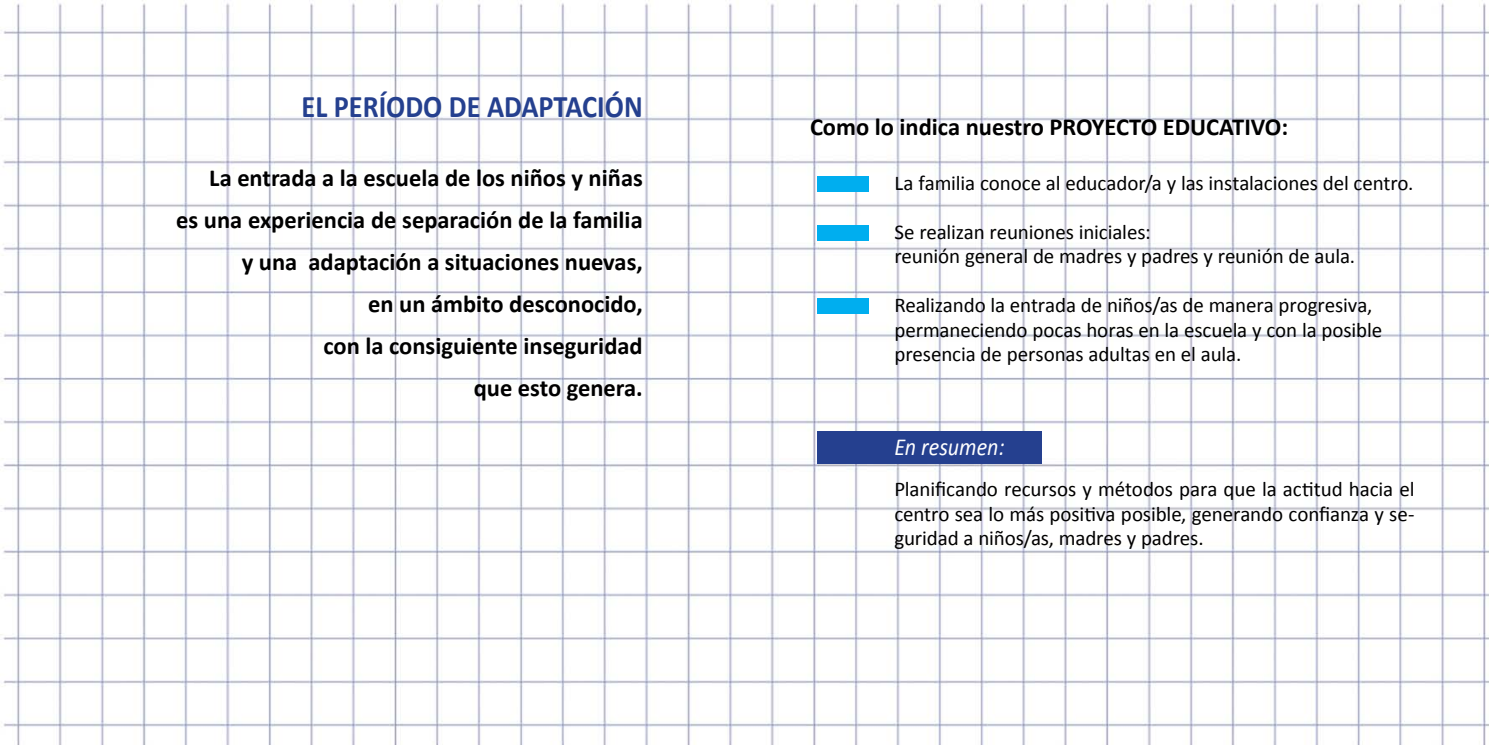
<style>
.page{position:relative;width:1489px;height:745px;background:#fff}
.page>*{position:absolute;margin:0;border:0;box-sizing:border-box;transform-origin:0 0}
.t1{font:700 31.5px "Calibri";color:#25408f;scale:.9 1}
.t2{font:700 24.5px/42px "Calibri";color:#000;text-align:right}
.t3{font:italic 24.5px "Calibri";color:#fff;scale:.9 1}
.t4{font:21px/24.5px "Calibri";letter-spacing:-.005em;color:#000}
</style>
<div class="page">
<img style="left:0;top:0;width:1488px;height:744px">
<div style="left:817px;top:176px;width:51px;height:15px;background:#00aeef"></div>
<div style="left:817px;top:225px;width:51px;height:15px;background:#00aeef"></div>
<div style="left:817px;top:298px;width:51px;height:16px;background:#00aeef"></div>
<div style="left:817px;top:431px;width:224px;height:32px;background:#25408f"></div>
<h1 class="t1" style="left:301px;top:86px;width:380px">EL PERÍODO DE ADAPTACIÓN</h1>
<p class="t2" style="left:176px;top:157px;width:468px">La entrada a la escuela de los niños y niñas<br>es una experiencia de separación de la familia y una adaptación a situaciones nuevas,<br>en un ámbito desconocido,<br>con la consiguiente inseguridad<br>que esto genera.</p>
<p class="t2" style="left:810px;top:106px;width:479px">Como lo indica nuestro PROYECTO EDUCATIVO:</p>
<p class="t4" style="left:894px;top:170px;width:520px">La familia conoce al educador/a y las instalaciones del centro.</p>
<p class="t4" style="left:894px;top:219px;width:462px">Se realizan reuniones iniciales:<br>reunión general de madres y padres y reunión de aula.</p>
<p class="t4" style="left:894px;top:293px;width:489px">Realizando la entrada de niños/as de manera progresiva, permaneciendo pocas horas en la escuela y con la posible presencia de personas adultas en el aula.</p>
<p class="t3" style="left:894px;top:430px;width:124px">En resumen:</p>
<p class="t4" style="left:894px;top:476px;width:521px;text-align:justify">Planificando recursos y métodos para que la actitud hacia el centro sea lo más positiva posible, generando confianza y se&shy;guridad a niños/as, madres y padres.</p>
</div>
